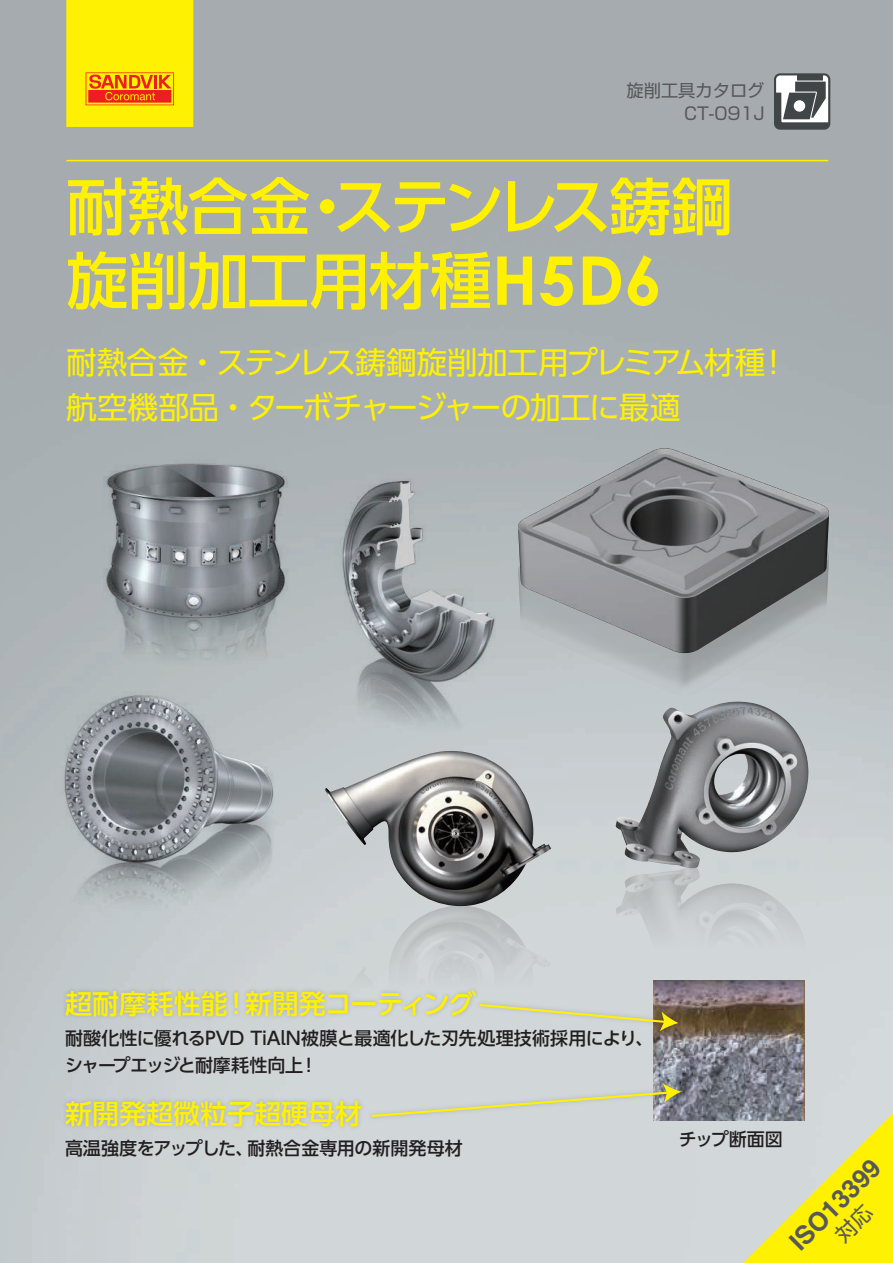
<style>
.page{position:relative;width:893px;height:1263px;background:#fff}
.page>*{position:absolute;margin:0;border:0;box-sizing:border-box;transform-origin:0 0}
.t1{font:500 61.5px/74.2px "UD Shin Go Pro";letter-spacing:-.02em;color:#fff101}
.t2{font:30.75px/45px "UD Shin Go Pro";letter-spacing:-.04em;color:#fff101}
.t3{font:500 27px "UD Shin Go Pro";color:#fff101}
.t4{font:500 27px "UD Shin Go Pro";letter-spacing:-.04em;color:#fff101}
.t5{font:700 25.8px "Helvetica";color:#57585a}
.t6{font:500 18px/27px "UD Shin Go Pro";letter-spacing:-.015em;color:#231f20}
.t7{font:500 18px "UD Shin Go Pro";letter-spacing:-.05em;color:#231f20}
.t8{font:500 18px "UD Shin Go Pro";letter-spacing:-.055em;color:#231f20}
.t9{font:17.25px/22.5px "Shin Go Pro";color:#57585a;text-align:right}
.s1{font-family:"Century Gothic";font-weight:700;font-size:67.2px}
</style>
<div class="page">
<img style="left:0;top:0;width:893px;height:1263px">
<hr style="left:66px;top:160px;width:762px;height:1px;background:#fff101">
<svg style="left:66px;top:0;width:127px;height:127px;background:#fcda04"></svg>
<img style="left:325px;top:751px;width:226px;height:310px">
<img style="left:615px;top:763px;width:194px;height:271px">
<img style="left:654px;top:980px;width:150px;height:141px">
<img style="left:509px;top:720px;width:330px;height:43px">
<img style="left:509px;top:390px;width:330px;height:330px">
<img style="left:80px;top:453px;width:226px;height:227px">
<img style="left:105px;top:464px;width:179px;height:154px">
<img style="left:54px;top:691px;width:226px;height:226px">
<img style="left:65px;top:695px;width:208px;height:167px">
<img style="left:334px;top:474px;width:171px;height:260px">
<img style="left:341px;top:482px;width:152px;height:204px">
<div style="left:775px;top:74px;width:54px;height:55px;background:#fff;border-radius:5px"></div>
<div style="left:798px;top:74px;width:25px;height:8px;background:#404547"></div>
<svg style="left:777px;top:79px;width:50px;height:48px"></svg>
<div style="left:774px;top:73px;width:56px;height:57px;border:2px solid #404547;border-radius:5px"></div>
<img style="left:473px;top:997px;width:212px;height:41px">
<svg style="left:477px;top:1003px;width:201px;height:28px;background:#cacab4"></svg>
<img style="left:366px;top:1077px;width:322px;height:46px">
<svg style="left:370px;top:1083px;width:311px;height:35px;background:#ccd0c2"></svg>
<img style="left:59px;top:983px;width:423px;height:47px">
<img style="left:59px;top:1094px;width:310px;height:47px">
<svg style="left:730px;top:1100px;width:163px;height:163px;background:#dfdd7b"></svg>
<p class="t9" style="left:627px;top:77px;width:139px">旋削工具カタログ<br>CT-091J</p>
<h1 class="t1" style="left:66px;top:168px;width:668px">耐熱合金ステンレス鋳鋼</h1>
<h1 class="t1" style="left:66px;top:168px;width:597px;text-indent:230px">・<br>旋削加工用材種<span class="s1">H D5 6</span></h1>
<h2 class="t2" style="left:66px;top:339px;width:701px">耐熱合金・ステンレス鋳鋼旋削加工用プレミアム材種航空機部品・ターボチャージャーの加工に最適</h2>
<h2 class="t2" style="left:758px;top:339px;width:32px">!</h2>
<h3 class="t4" style="left:245px;top:981px;width:232px">新開発コーティング</h3>
<h3 class="t3" style="left:65px;top:981px;width:164px">超耐摩耗性能</h3>
<h3 class="t3" style="left:223px;top:981px;width:28px">！</h3>
<p class="t6" style="left:300px;top:1024px;width:355px;text-indent:-235px">耐酸化性に優れるPVD TiAlN被膜と最適化した刃先処理技術採用により、!</p>
<p class="t7" style="left:65px;top:1050px;width:240px">シャープエッジと耐摩耗性向上</p>
<h3 class="t3" style="left:65px;top:1092px;width:298px">新開発超微粒子超硬母材</h3>
<p class="t8" style="left:65px;top:1134px;width:190px">高温強度をアップした、</p>
<p class="t6" style="left:247px;top:1134px;width:217px">耐熱合金専用の新開発母材</p>
<p class="t6" style="left:679px;top:1125px;width:105px">チップ断面図</p>
<h3 class="t5" style="left:783px;top:1234px;width:118px;rotate:-45deg">ISO13399</h3>
</div>
